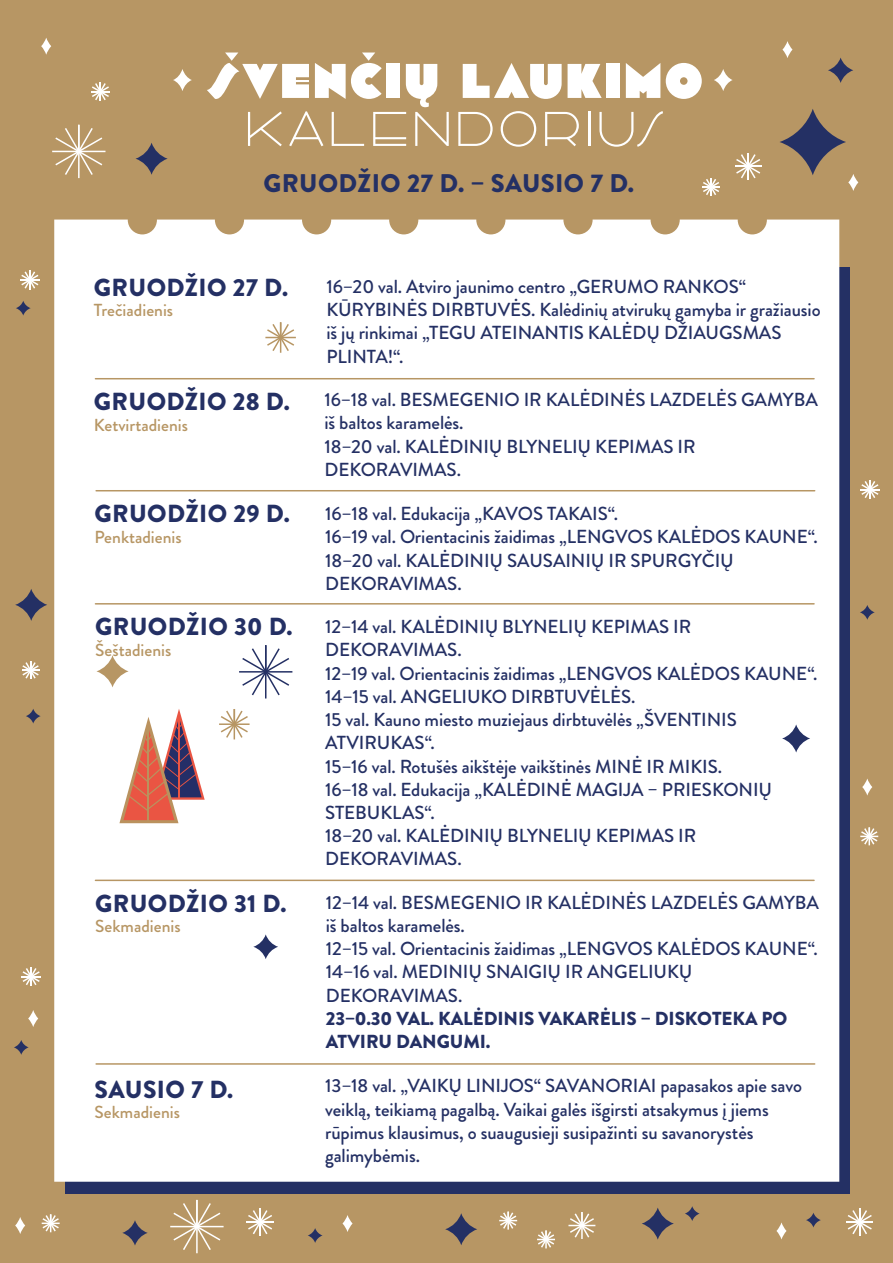
<style>
.page{position:relative;width:893px;height:1263px;background:#b79664}
.page>*{position:absolute;margin:0;border:0;box-sizing:border-box;transform-origin:0 0}
.t1{font:900 52.5px "Arbotek";letter-spacing:.055em;color:#fff}
.t2{font:300 52.5px "Arbotek";letter-spacing:.055em;color:#fff}
.t3{font:900 25.5px "Brandon Grotesque";letter-spacing:.015em;color:#243064}
.t4{font:900 24.6px "Brandon Grotesque";letter-spacing:.015em;color:#243064}
.t5{font:500 18.9px/23.2px "Brandon Grotesque";letter-spacing:-.005em;color:#243064}
.t6{font:900 18.9px/23.2px "Brandon Grotesque";letter-spacing:-.005em;color:#243064}
.t7{font:500 17.4px "Brandon Grotesque";color:#b79664}
</style>
<div class="page">
<div style="left:65px;top:267px;width:785px;height:926px;background:#243064"></div>
<div style="left:54px;top:220px;width:785px;height:962px;background:#fff"></div>
<svg style="left:15px;top:1217px;width:10px;height:17px"></svg>
<svg style="left:342px;top:1215px;width:11px;height:17px"></svg>
<svg style="left:28px;top:1010px;width:10px;height:17px"></svg>
<svg style="left:862px;top:778px;width:10px;height:17px"></svg>
<svg style="left:41px;top:38px;width:10px;height:17px"></svg>
<svg style="left:776px;top:1222px;width:10px;height:17px"></svg>
<svg style="left:782px;top:41px;width:10px;height:17px"></svg>
<svg style="left:848px;top:174px;width:10px;height:17px"></svg>
<svg style="left:173px;top:69px;width:19px;height:22px"></svg>
<svg style="left:714px;top:69px;width:19px;height:22px"></svg>
<svg style="left:136px;top:143px;width:32px;height:32px"></svg>
<svg style="left:642px;top:1207px;width:32px;height:32px"></svg>
<svg style="left:445px;top:1213px;width:32px;height:32px"></svg>
<svg style="left:96px;top:655px;width:33px;height:32px"></svg>
<svg style="left:15px;top:589px;width:32px;height:32px"></svg>
<svg style="left:828px;top:58px;width:25px;height:25px"></svg>
<svg style="left:122px;top:1220px;width:26px;height:25px"></svg>
<svg style="left:26px;top:709px;width:15px;height:14px"></svg>
<svg style="left:14px;top:1040px;width:15px;height:15px"></svg>
<svg style="left:806px;top:1213px;width:15px;height:14px"></svg>
<svg style="left:860px;top:605px;width:15px;height:15px"></svg>
<svg style="left:16px;top:301px;width:15px;height:15px"></svg>
<svg style="left:685px;top:1206px;width:15px;height:15px"></svg>
<svg style="left:308px;top:1228px;width:15px;height:15px"></svg>
<svg style="left:779px;top:109px;width:67px;height:66px"></svg>
<hr style="left:78px;top:125px;width:2px;height:26px;background:#fff">
<hr style="left:78px;top:151px;width:2px;height:27px;background:#fff">
<svg style="left:52px;top:126px;width:53px;height:51px"></svg>
<hr style="left:196px;top:1200px;width:2px;height:26px;background:#fff">
<hr style="left:196px;top:1226px;width:2px;height:27px;background:#fff">
<svg style="left:170px;top:1201px;width:54px;height:51px"></svg>
<svg style="left:568px;top:1212px;width:28px;height:27px"></svg>
<svg style="left:735px;top:153px;width:27px;height:27px"></svg>
<svg style="left:846px;top:1209px;width:27px;height:27px"></svg>
<svg style="left:247px;top:1209px;width:27px;height:27px"></svg>
<svg style="left:22px;top:661px;width:18px;height:18px"></svg>
<svg style="left:860px;top:827px;width:19px;height:19px"></svg>
<svg style="left:41px;top:1214px;width:19px;height:19px"></svg>
<svg style="left:499px;top:1211px;width:19px;height:19px"></svg>
<svg style="left:537px;top:1230px;width:18px;height:19px"></svg>
<svg style="left:702px;top:178px;width:18px;height:18px"></svg>
<svg style="left:91px;top:82px;width:19px;height:19px"></svg>
<svg style="left:20px;top:271px;width:19px;height:18px"></svg>
<svg style="left:860px;top:480px;width:19px;height:19px"></svg>
<svg style="left:22px;top:967px;width:19px;height:19px"></svg>
<hr style="left:95px;top:378px;width:719px;height:1px;background:#b79664">
<hr style="left:96px;top:490px;width:719px;height:1px;background:#b79664">
<hr style="left:95px;top:603px;width:719px;height:1px;background:#b79664">
<hr style="left:95px;top:879px;width:719px;height:2px;background:#b79664">
<hr style="left:96px;top:1063px;width:719px;height:2px;background:#b79664">
<svg style="left:265px;top:322px;width:31px;height:31px"></svg>
<svg style="left:219px;top:709px;width:31px;height:30px"></svg>
<hr style="left:239px;top:671px;width:27px;height:2px;background:#243064">
<hr style="left:266px;top:671px;width:26px;height:2px;background:#243064">
<svg style="left:241px;top:645px;width:50px;height:53px;background:#d9dbe4"></svg>
<svg style="left:782px;top:724px;width:28px;height:28px"></svg>
<svg style="left:119px;top:709px;width:86px;height:114px;background:#d3a7a4"></svg>
<svg style="left:253px;top:934px;width:25px;height:25px"></svg>
<h1 class="t1" style="left:207px;top:51px;width:497px">ŠVENČIŲ LAUKIMO</h1>
<h1 class="t2" style="left:245px;top:100px;width:422px">KALENDORIUS</h1>
<h2 class="t3" style="left:264px;top:165px;width:372px">GRUODŽIO 27 D. – SAUSIO 7 D.</h2>
<h3 class="t4" style="left:94px;top:270px;width:196px">GRUODŽIO 27 D.</h3>
<p class="t5" style="left:326px;top:275px;width:496px">16–20 val. Atviro jaunimo centro „GERUMO RANKOS“ KŪRYBINĖS DIRBTUVĖS. Kalėdinių atvirukų gamyba ir gražiausio iš jų rinkimai „TEGU ATEINANTIS KALĖDŲ DŽIAUGSMAS PLINTA!“.</p>
<p class="t5" style="left:324px;top:388px;width:495px">16–18 val. BESMEGENIO IR KALĖDINĖS LAZDELĖS GAMYBA iš baltos karamelės.<br>18–20 val. KALĖDINIŲ BLYNELIŲ KEPIMAS IR<br>DEKORAVIMAS.</p>
<p class="t5" style="left:325px;top:502px;width:494px">16–18 val. Edukacija „KAVOS TAKAIS“.<br>16–19 val. Orientacinis žaidimas „LENGVOS KALĖDOS KAUNE“.<br>18–20 val. KALĖDINIŲ SAUSAINIŲ IR SPURGYČIŲ DEKORAVIMAS.</p>
<p class="t5" style="left:325px;top:615px;width:494px">12–14 val. KALĖDINIŲ BLYNELIŲ KEPIMAS IR DEKORAVIMAS.<br>12–19 val. Orientacinis žaidimas „LENGVOS KALĖDOS KAUNE“.<br>14–15 val. ANGELIUKO DIRBTUVĖLĖS.<br>15 val. Kauno miesto muziejaus dirbtuvėlės „ŠVENTINIS ATVIRUKAS“.<br>15–16 val. Rotušės aikštėje vaikštinės MINĖ IR MIKIS.<br>16–18 val. Edukacija „KALĖDINĖ MAGIJA – PRIESKONIŲ STEBUKLAS“.<br>18–20 val. KALĖDINIŲ BLYNELIŲ KEPIMAS IR DEKORAVIMAS.</p>
<p class="t5" style="left:326px;top:891px;width:495px">12–14 val. BESMEGENIO IR KALĖDINĖS LAZDELĖS GAMYBA iš baltos karamelės.<br>12–15 val. Orientacinis žaidimas „LENGVOS KALĖDOS KAUNE“.<br>14–16 val. MEDINIŲ SNAIGIŲ IR ANGELIUKŲ DEKORAVIMAS.</p>
<p class="t6" style="left:326px;top:1007px;width:463px">23–0.30 VAL. KALĖDINIS VAKARĖLIS – DISKOTEKA PO<br>ATVIRU DANGUMI.</p>
<p class="t5" style="left:325px;top:1074px;width:478px">13–18 val. „VAIKŲ LINIJOS“ SAVANORIAI papasakos apie savo veiklą, teikiamą pagalbą. Vaikai galės išgirsti atsakymus į jiems rūpimus klausimus, o suaugusieji susipažinti su savanorystės galimybėmis.</p>
<p class="t7" style="left:94px;top:298px;width:81px">Trečiadienis</p>
<h3 class="t4" style="left:94px;top:384px;width:197px">GRUODŽIO 28 D.</h3>
<p class="t7" style="left:94px;top:413px;width:96px">Ketvirtadienis</p>
<h3 class="t4" style="left:95px;top:496px;width:197px">GRUODŽIO 29 D.</h3>
<p class="t7" style="left:95px;top:525px;width:89px">Penktadienis</p>
<h3 class="t4" style="left:95px;top:609px;width:199px">GRUODŽIO 30 D.</h3>
<p class="t7" style="left:95px;top:638px;width:78px">Šeštadienis</p>
<h3 class="t4" style="left:95px;top:886px;width:193px">GRUODŽIO 31 D.</h3>
<p class="t7" style="left:95px;top:914px;width:87px">Sekmadienis</p>
<h3 class="t4" style="left:95px;top:1072px;width:140px">SAUSIO 7 D.</h3>
<p class="t7" style="left:95px;top:1100px;width:87px">Sekmadienis</p>
</div>
